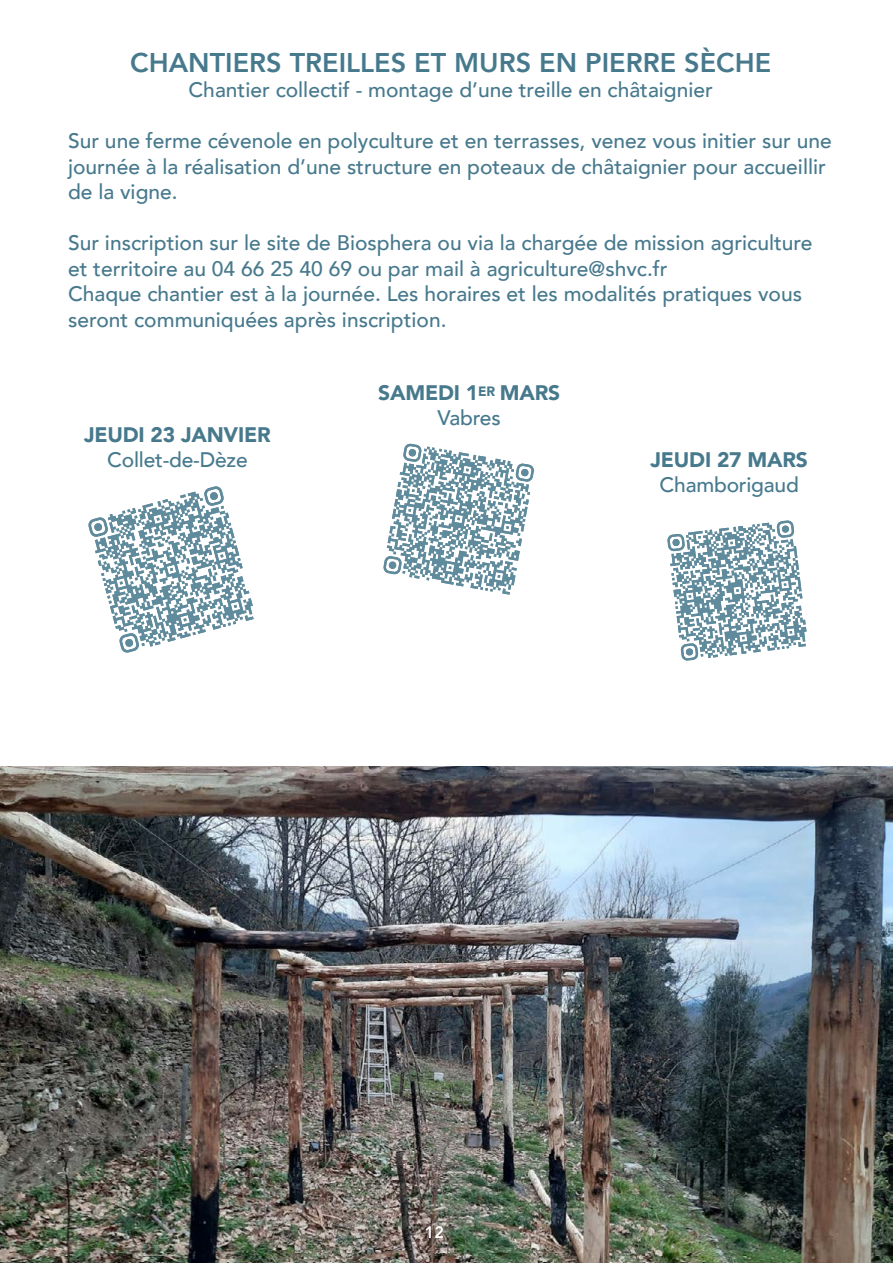
<style>
.page{position:relative;width:893px;height:1263px;background:#fff}
.page>*{position:absolute;margin:0;border:0;box-sizing:border-box;transform-origin:0 0}
.t1{font:800 27px "Avenir";color:#47798d}
.t2{font:500 21px/25.5px "Avenir";color:#47798d}
.t3{font:900 21px/25.2px "Avenir";letter-spacing:-.01em;color:#47798d;text-align:center}
.t4{font:800 16.5px "Avenir";color:#fff}
.s1{font-weight:500}
</style>
<div class="page">
<img style="left:0;top:766px;width:892px;height:497px">
<svg style="left:88px;top:486px;width:166px;height:167px"></svg>
<svg style="left:383px;top:443px;width:151px;height:152px"></svg>
<svg style="left:667px;top:520px;width:139px;height:141px"></svg>
<svg style="left:892px;top:766px;width:1px;height:497px"></svg>
<p class="t1" style="left:130px;top:41px;width:642px">CHANTIERS TREILLES ET MURS EN PIERRE SÈCHE</p>
<p class="t2" style="left:189px;top:76px;width:526px">Chantier collectif - montage d’une treille en châtaignier</p>
<p class="t2" style="left:68px;top:127px;width:765px">Sur une ferme cévenole en polyculture et en terrasses, venez vous initier sur une journée à la réalisation d’une structure en poteaux de châtaignier pour accueillir de la vigne.</p>
<p class="t2" style="left:68px;top:229px;width:746px">Sur inscription sur le site de Biosphera ou via la chargée de mission agriculture et territoire au 04 66 25 40 69 ou par mail à agriculture@shvc.fr<br>Chaque chantier est à la journée. Les horaires et les modalités pratiques vous seront communiquées après inscription.</p>
<p class="t3" style="left:84px;top:421px;width:188px">JEUDI 23 JANVIER</p>
<p class="t2" style="left:107px;top:446px;width:142px">Collet-de-Dèze</p>
<p class="t3" style="left:378px;top:380px;width:183px">SAMEDI 1<sup>ER</sup> MARS<br><span class="s1">Vabres</span></p>
<p class="t3" style="left:651px;top:446px;width:159px">JEUDI 27 MARS</p>
<p class="t2" style="left:660px;top:471px;width:141px">Chamborigaud</p>
<p class="t4" style="left:425px;top:1219px;width:21px">12</p>
</div>
